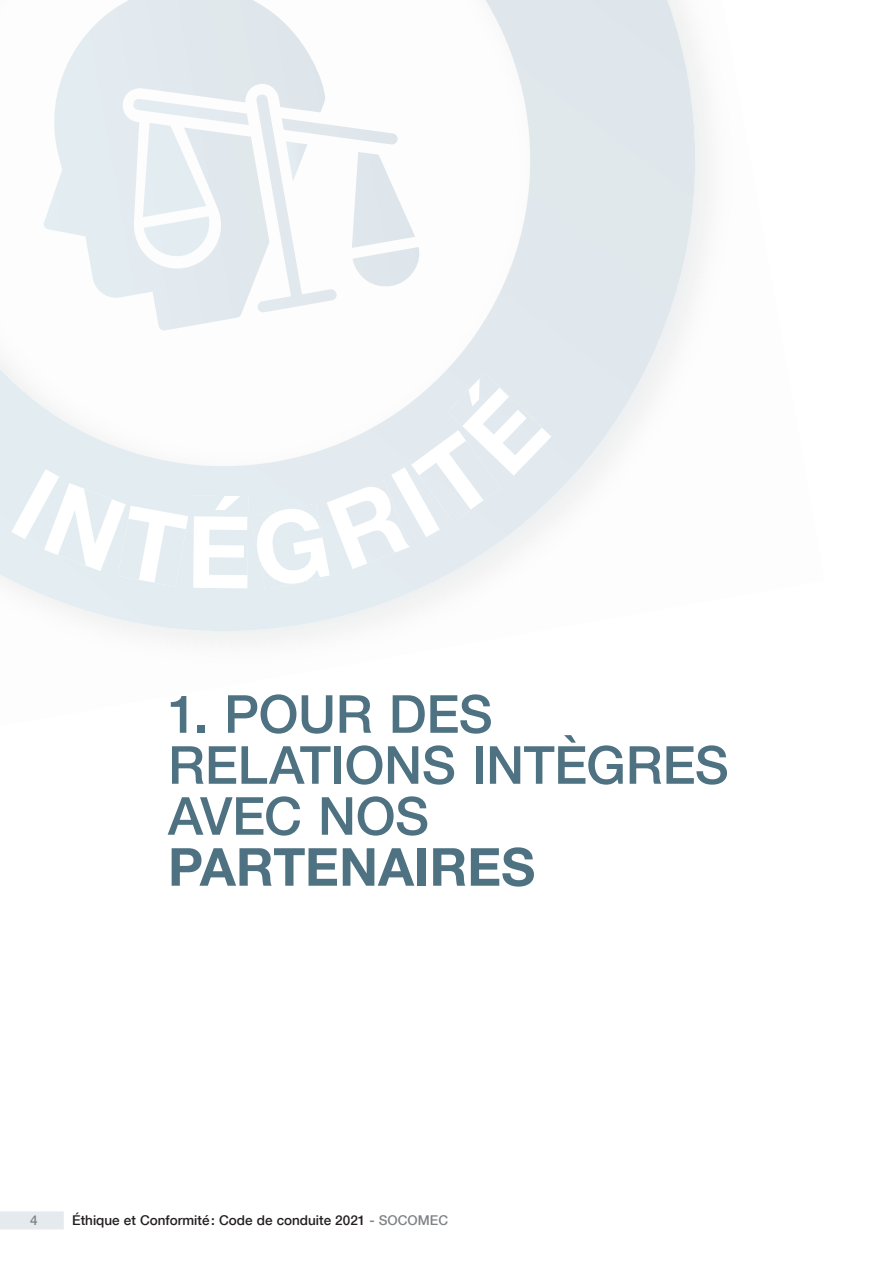
<style>
.page{position:relative;width:893px;height:1263px;background:#fff}
.page>*{position:absolute;margin:0;border:0;box-sizing:border-box;transform-origin:0 0}
.t1{font:500 52.5px/51px "Helvetica Neue LT Com";letter-spacing:-.005em;color:#4e7282}
.t2{font:700 52.5px "Helvetica Neue LT Com";color:#4e7282}
.t3{font:500 13.5px "Helvetica Neue LT Com";color:#231f20}
.t4{font:500 13.5px "Helvetica Neue LT Com";color:#808285}
.s1{color:#808285}
</style>
<div class="page">
<div style="left:0;top:1211px;width:64px;height:18px;background:#e4eaee"></div>
<svg style="left:0;top:0;width:695px;height:631px"></svg>
<svg style="left:325px;top:94px;width:12px;height:219px"></svg>
<svg style="left:44px;top:0;width:281px;height:330px"></svg>
<svg style="left:11px;top:373px;width:540px;height:217px"></svg>
<h1 class="t1" style="left:168px;top:688px;width:562px">1. POUR DES<br>RELATIONS INTÈGRES<br>AVEC NOS</h1>
<h1 class="t2" style="left:168px;top:834px;width:369px">PARTENAIRES</h1>
<p class="t4" style="left:30px;top:1212px;width:9px">4</p>
<p class="t3" style="left:72px;top:1212px;width:377px">Éthique et Conformité : Code de conduite 2021 <span class="s1">- SOCOMEC</span></p>
</div>
